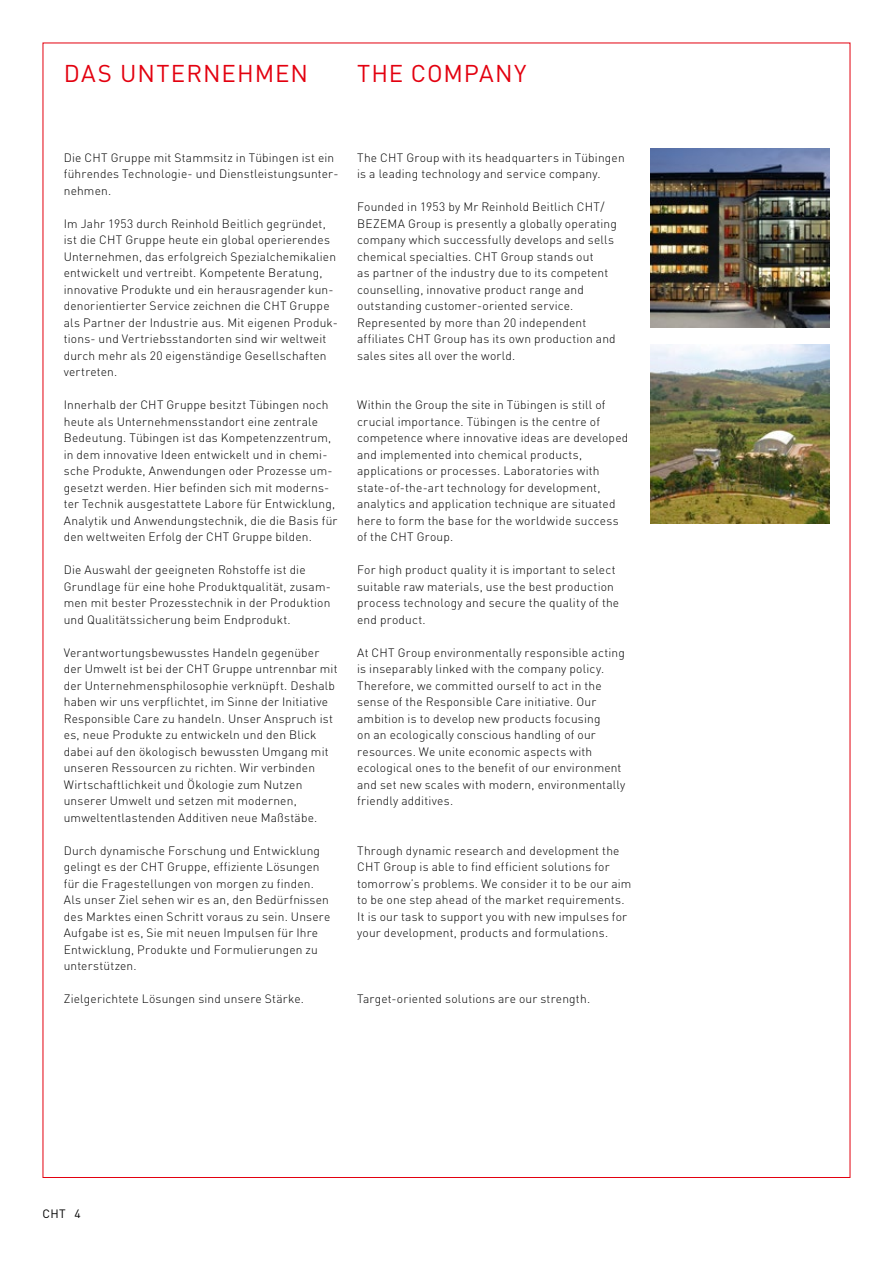
<style>
.page{position:relative;width:893px;height:1263px;background:#fff}
.page>*{position:absolute;margin:0;border:0;box-sizing:border-box;transform-origin:0 0}
.t1{font:24px "DIN Pro";letter-spacing:.045em;color:#e3000f}
.t2{font:300 12px/16.5px "DIN Pro";letter-spacing:.015em;color:#000}
.t3{font:12px "DIN Pro";color:#000}
</style>
<div class="page">
<img style="left:651px;top:149px;width:178px;height:178px">
<img style="left:651px;top:344px;width:178px;height:179px">
<h1 class="t1" style="left:64px;top:57px;width:246px">DAS UNTERNEHMEN</h1>
<h1 class="t1" style="left:357px;top:57px;width:171px">THE COMPANY</h1>
<p class="t2" style="left:64px;top:149px;width:276px">Die CHT Gruppe mit Stammsitz in Tübingen ist ein führendes Technologie- und Dienstleistungsunter&shy;nehmen.</p>
<p class="t2" style="left:64px;top:215px;width:275px">Im Jahr 1953 durch Reinhold Beitlich gegründet, ist die CHT Gruppe heute ein global operierendes Unternehmen, das erfolgreich Spezialchemikalien entwickelt und vertreibt. Kompetente Beratung, innovative Produkte und ein herausragender kun&shy;denorientierter Service zeichnen die CHT Gruppe als Partner der Industrie aus. Mit eigenen Produk&shy;tions- und Vertriebsstandorten sind wir weltweit durch mehr als 20 eigenständige Gesellschaften vertreten.</p>
<p class="t2" style="left:64px;top:396px;width:275px">Innerhalb der CHT Gruppe besitzt Tübingen noch heute als Unternehmensstandort eine zentrale Bedeutung. Tübingen ist das Kompetenzzentrum, in dem innovative Ideen entwickelt und in chemi&shy;sche Produkte, Anwendungen oder Prozesse um&shy;gesetzt werden. Hier befinden sich mit moderns&shy;ter Technik ausgestattete Labore für Entwicklung, Analytik und Anwendungstechnik, die die Basis für den weltweiten Erfolg der CHT Gruppe bilden.</p>
<p class="t2" style="left:64px;top:561px;width:269px">Die Auswahl der geeigneten Rohstoffe ist die Grundlage für eine hohe Produktqualität, zusam&shy;men mit bester Prozesstechnik in der Produktion und Qualitätssicherung beim Endprodukt.</p>
<p class="t2" style="left:64px;top:644px;width:275px">Verantwortungsbewusstes Handeln gegenüber der Umwelt ist bei der CHT Gruppe untrennbar mit der Unternehmensphilosophie verknüpft. Deshalb haben wir uns verpflichtet, im Sinne der Initiative Responsible Care zu handeln. Unser Anspruch ist es, neue Produkte zu entwickeln und den Blick dabei auf den ökologisch bewussten Umgang mit unseren Ressourcen zu richten. Wir verbinden Wirtschaftlichkeit und Ökologie zum Nutzen unserer Umwelt und setzen mit modernen, umweltentlastenden Additiven neue Maßstäbe.</p>
<p class="t2" style="left:64px;top:842px;width:268px">Durch dynamische Forschung und Entwicklung gelingt es der CHT Gruppe, effiziente Lösungen für die Fragestellungen von morgen zu finden.<br>Als unser Ziel sehen wir es an, den Bedürfnissen des Marktes einen Schritt voraus zu sein. Unsere Aufgabe ist es, Sie mit neuen Impulsen für Ihre Entwicklung, Produkte und Formulierungen zu unterstützen.</p>
<p class="t2" style="left:64px;top:990px;width:242px">Zielgerichtete Lösungen sind unsere Stärke.</p>
<p class="t2" style="left:357px;top:149px;width:269px">The CHT Group with its headquarters in Tübingen is a leading technology and service company.</p>
<p class="t2" style="left:357px;top:198px;width:261px">Founded in 1953 by Mr Reinhold Beitlich CHT/ BEZEMA Group is presently a globally operating company which successfully develops and sells chemical specialties. CHT Group stands out<br>as partner of the industry due to its competent counselling, innovative product range and outstanding customer-oriented service.<br>Represented by more than 20 independent affiliates CHT Group has its own production and sales sites all over the world.</p>
<p class="t2" style="left:357px;top:396px;width:273px">Within the Group the site in Tübingen is still of crucial importance. Tübingen is the centre of competence where innovative ideas are developed and implemented into chemical products, applications or processes. Laboratories with state-of-the-art technology for development, analytics and application technique are situated here to form the base for the worldwide success of the CHT Group.</p>
<p class="t2" style="left:357px;top:561px;width:264px">For high product quality it is important to select suitable raw materials, use the best production process technology and secure the quality of the end product.</p>
<p class="t2" style="left:357px;top:644px;width:270px">At CHT Group environmentally responsible acting is inseparably linked with the company policy.<br>Therefore, we committed ourself to act in the sense of the Responsible Care initiative. Our ambition is to develop new products focusing<br>on an ecologically conscious handling of our resources. We unite economic aspects with ecological ones to the benefit of our environment and set new scales with modern, environmentally friendly additives.</p>
<p class="t2" style="left:357px;top:842px;width:276px">Through dynamic research and development the CHT Group is able to find efficient solutions for tomorrow’s problems. We consider it to be our aim to be one step ahead of the market requirements.<br>It is our task to support you with new impulses for your development, products and formulations.</p>
<p class="t2" style="left:357px;top:990px;width:234px">Target-oriented solutions are our strength.</p>
<p class="t3" style="left:43px;top:1205px;width:40px">CHT 4</p>
</div>
